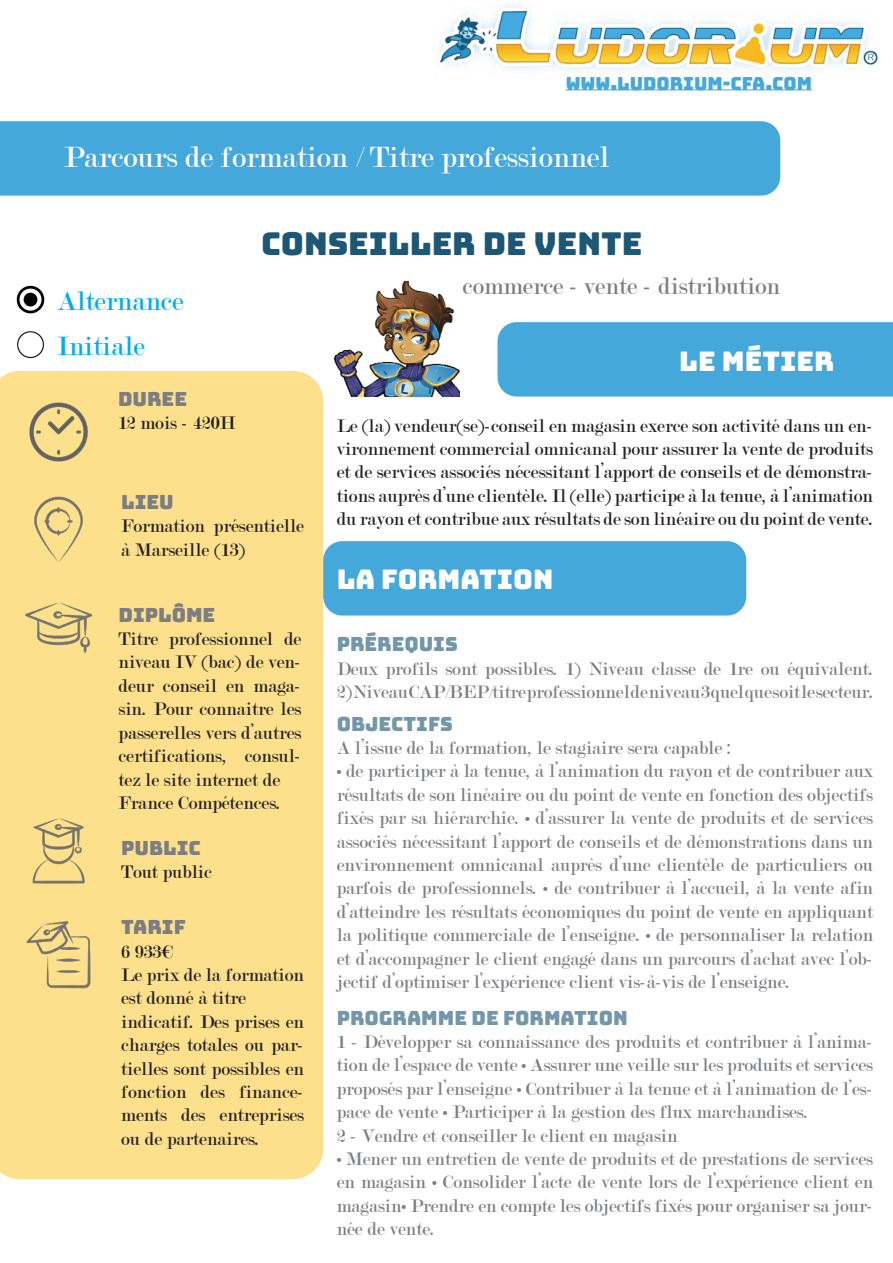
<style>
.page{position:relative;width:893px;height:1263px;background:#fff}
.page>*{position:absolute;margin:0;border:0;box-sizing:border-box;transform-origin:0 0}
.t1{font:31.5px "Modern";color:#fff}
.t2{font:31.5px "Bungee";color:#1d5775}
.t3{font:28.5px "Modern";color:#00aeef}
.t4{font:27px "Bungee";color:#fff}
.t5{font:25.5px "Modern";color:#7c7e81}
.t6{font:19.5px/23.4px "Modern";color:#7c7e81;text-align:justify}
.t7{font:19.5px/23.4px "Modern";color:#231f20;text-align:justify}
.t8{font:19.5px "Bungee";color:#7397a9}
.t9{font:19.5px "Bungee";color:#7c7e81}
.t10{font:18px "Bungee";color:#44a8da}
</style>
<div class="page">
<div style="left:323px;top:541px;width:423px;height:74px;background:#44a8da;border-radius:19px"></div>
<div style="left:0;top:121px;width:780px;height:75px;background:#44a8da"></div>
<img style="left:437px;top:5px;width:441px;height:66px">
<div style="left:0;top:371px;width:323px;height:808px;background:#fce08c"></div>
<img style="left:23px;top:398px;width:71px;height:67px">
<img style="left:23px;top:815px;width:71px;height:70px">
<img style="left:23px;top:592px;width:71px;height:70px">
<img style="left:23px;top:919px;width:71px;height:71px">
<img style="left:23px;top:494px;width:71px;height:70px">
<div style="left:497px;top:322px;width:396px;height:74px;background:#44a8da"></div>
<img style="left:334px;top:282px;width:126px;height:114px">
<hr style="left:566px;top:90px;width:246px;height:1px;background:#44a8da">
<img style="left:16px;top:285px;width:29px;height:29px">
<img style="left:17px;top:331px;width:27px;height:28px">
<p class="t10" style="left:566px;top:73px;width:248px">WWW.LUDORIUM-CFA.COM</p>
<p class="t1" style="left:64px;top:142px;width:547px">Parcours de formation / Titre professionnel</p>
<p class="t3" style="left:57px;top:287px;width:128px">Alternance</p>
<p class="t3" style="left:57px;top:331px;width:89px">Initiale</p>
<p class="t2" style="left:261px;top:225px;width:383px">CONSEILLER DE VENTE</p>
<p class="t5" style="left:463px;top:273px;width:319px">commerce - vente - distribution</p>
<p class="t4" style="left:679px;top:346px;width:156px">LE MÉTIER</p>
<p class="t9" style="left:118px;top:388px;width:71px">DUREE</p>
<p class="t7" style="left:118px;top:412px;width:119px">12 mois - 420H</p>
<p class="t9" style="left:121px;top:491px;width:54px">LIEU</p>
<p class="t7" style="left:121px;top:515px;width:184px">Formation présentielle à Marseille (13)</p>
<p class="t9" style="left:119px;top:603px;width:98px">DIPLÔME</p>
<p class="t7" style="left:119px;top:627px;width:184px">Titre professionnel de niveau IV (bac) de ven&shy;deur conseil en maga&shy;sin. Pour connaitre les passerelles vers d’autres certifications, consul&shy;tez le site internet de</p>
<p class="t7" style="left:119px;top:791px;width:164px">France Compétences.</p>
<p class="t9" style="left:121px;top:836px;width:81px">PUBLIC</p>
<p class="t7" style="left:121px;top:860px;width:92px">Tout public</p>
<p class="t9" style="left:121px;top:916px;width:66px">TARIF</p>
<p class="t7" style="left:121px;top:940px;width:53px">6 933€</p>
<p class="t7" style="left:121px;top:963px;width:184px">Le prix de la formation est donné à titre</p>
<p class="t7" style="left:121px;top:1010px;width:184px">indicatif. Des prises en charges totales ou par&shy;tielles sont possibles en fonction des finance&shy;ments des entreprises ou de partenaires.</p>
<p class="t7" style="left:337px;top:414px;width:538px">Le (la) vendeur(se)-conseil en magasin exerce son activité dans un en&shy;vironnement commercial omnicanal pour assurer la vente de produits et de services associés nécessitant l’apport de conseils et de démonstra&shy;tions auprès d’une clientèle. Il (elle) participe à la tenue, à l’animation du rayon et contribue aux résultats de son linéaire ou du point de vente.</p>
<p class="t4" style="left:337px;top:564px;width:218px">LA FORMATION</p>
<p class="t8" style="left:337px;top:633px;width:123px">PRÉREQUIS</p>
<p class="t6" style="left:337px;top:657px;width:538px">Deux profils sont possibles. 1) Niveau classe de 1re ou équivalent.</p>
<p class="t6" style="left:337px;top:681px;width:538px">2) Niveau CAP/BEP/titre professionnel de niveau 3 quel que soit le secteur.</p>
<p class="t8" style="left:337px;top:712px;width:118px">OBJECTIFS</p>
<p class="t6" style="left:337px;top:736px;width:396px">A l’issue de la formation, le stagiaire sera capable :</p>
<p class="t6" style="left:337px;top:760px;width:538px">• de participer à la tenue, à l’animation du rayon et de contribuer aux résultats de son linéaire ou du point de vente en fonction des objectifs fixés par sa hiérarchie. • d’assurer la vente de produits et de services associés nécessitant l’apport de conseils et de démonstrations dans un environnement omnicanal auprès d’une clientèle de particuliers ou parfois de professionnels. • de contribuer à l’accueil, à la vente afin d’atteindre les résultats économiques du point de vente en appliquant la politique commerciale de l’enseigne. • de personnaliser la relation et d’accompagner le client engagé dans un parcours d’achat avec l’ob&shy;jectif d’optimiser l’expérience client vis-à-vis de l’enseigne.</p>
<p class="t8" style="left:337px;top:1006px;width:292px">PROGRAMME DE FORMATION</p>
<p class="t6" style="left:337px;top:1030px;width:538px">1 - Développer sa connaissance des produits et contribuer à l’anima&shy;tion de l’espace de vente • Assurer une veille sur les produits et services proposés par l’enseigne • Contribuer à la tenue et à l’animation de l’es&shy;pace de vente • Participer à la gestion des flux marchandises.</p>
<p class="t6" style="left:337px;top:1124px;width:342px">2 - Vendre et conseiller le client en magasin</p>
<p class="t6" style="left:337px;top:1147px;width:538px">• Mener un entretien de vente de produits et de prestations de services en magasin • Consolider l’acte de vente lors de l’expérience client en magasin• Prendre en compte les objectifs fixés pour organiser sa jour&shy;née de vente.</p>
</div>
